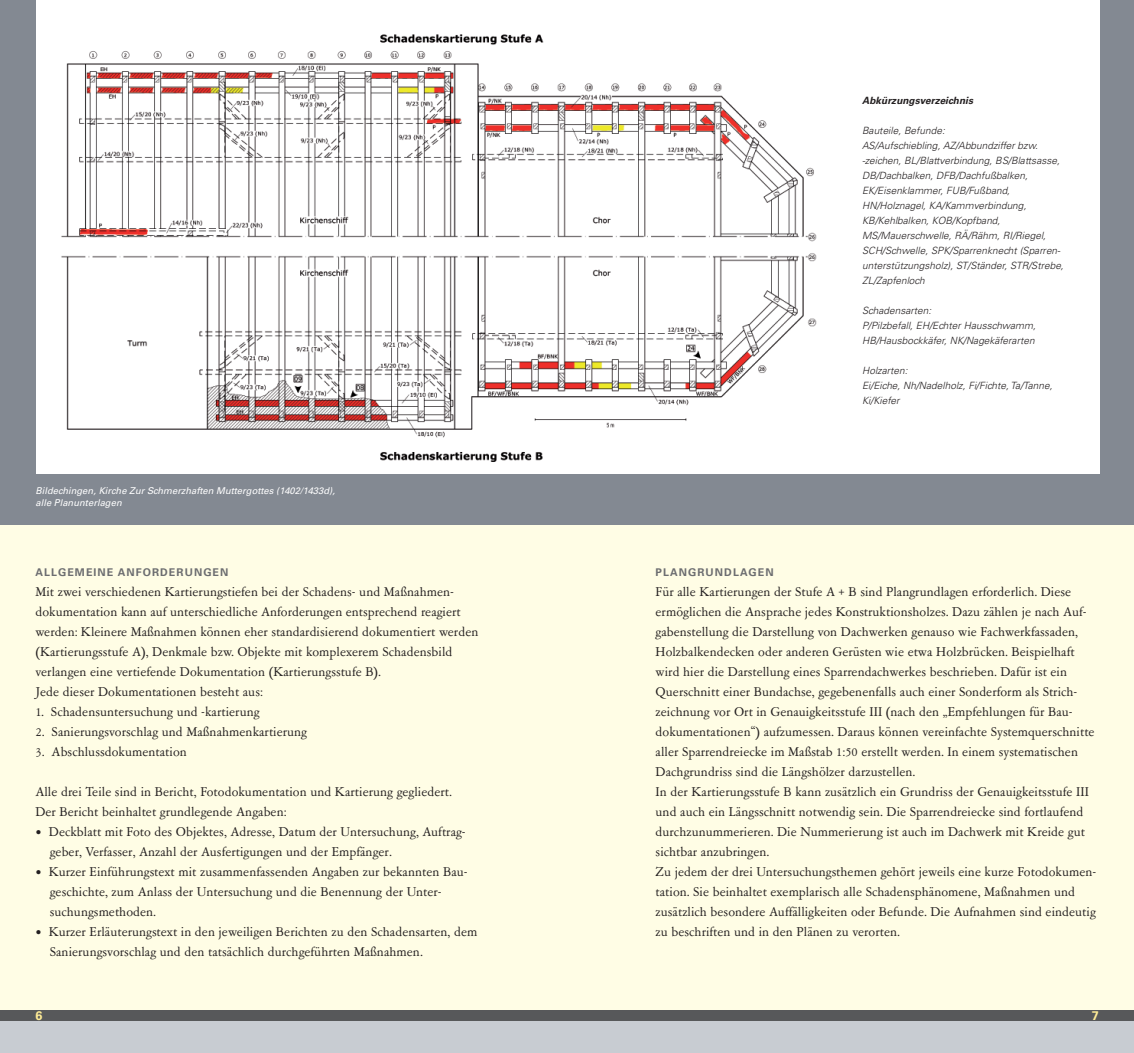
<style>
.page{position:relative;width:1134px;height:1053px;background:#fff}
.page>*{position:absolute;margin:0;border:0;box-sizing:border-box;transform-origin:0 0}
.t1{font:14.38px/20px "Garamont Amst SB";letter-spacing:.005em;color:#231f20}
.t2{font:700 12.5px "Univers";color:#ffec96}
.t3{font:700 10.62px "Univers";letter-spacing:.1em;color:#6c6d70}
.t4{font:italic 300 10px/15px "Univers";letter-spacing:.005em;color:#231f20}
.t5{font:italic 700 10px "Univers";letter-spacing:.005em;color:#231f20}
.t6{font:italic 9.38px/12.5px "Univers";letter-spacing:.005em;color:#fff}
</style>
<div class="page">
<div style="left:0;top:489px;width:1134px;height:563px;background:#fffde5"></div>
<div style="left:0;top:0;width:1134px;height:524px;background:#838992"></div>
<div style="left:0;top:1010px;width:1134px;height:42px;background:#c8ccd2"></div>
<div style="left:0;top:1010px;width:1134px;height:10px;background:#57585a"></div>
<div style="left:36px;top:0;width:1064px;height:473px;background:#fff"></div>
<img style="left:61px;top:34px;width:756px;height:428px">
<p class="t6" style="left:35px;top:484px;width:301px">Bildechingen, Kirche Zur Schmerzhaften Muttergottes (1402/1433d), alle Planunterlagen</p>
<p class="t3" style="left:35px;top:566px;width:195px">ALLGEMEINE ANFORDERUNGEN</p>
<p class="t1" style="left:35px;top:582px;width:444px">Mit zwei verschiedenen Kartierungstiefen bei der Schadens- und Maßnahmen&shy;dokumentation kann auf unterschiedliche Anforderungen entsprechend reagiert werden: Kleinere Maßnahmen können eher standardisierend dokumentiert werden (Kartierungsstufe A), Denkmale bzw. Objekte mit komplexerem Schadensbild verlangen eine vertiefende Dokumentation (Kartierungsstufe B).<br>Jede dieser Dokumentationen besteht aus:</p>
<p class="t1" style="left:35px;top:702px;width:226px">1. Schadensuntersuchung und -kartierung</p>
<p class="t1" style="left:35px;top:722px;width:273px">2. Sanierungsvorschlag und Maßnahmenkartierung</p>
<p class="t1" style="left:35px;top:742px;width:153px">3. Abschlussdokumentation</p>
<p class="t1" style="left:35px;top:782px;width:418px">Alle drei Teile sind in Bericht, Fotodokumentation und Kartierung gegliedert.<br>Der Bericht beinhaltet grundlegende Angaben:</p>
<p class="t1" style="left:50px;top:822px;width:417px;text-indent:-14px">• Deckblatt mit Foto des Objektes, Adresse, Datum der Untersuchung, Auftrag&shy;geber, Verfasser, Anzahl der Ausfertigungen und der Empfänger.</p>
<p class="t1" style="left:50px;top:862px;width:419px;text-indent:-14px">• Kurzer Einführungstext mit zusammenfassenden Angaben zur bekannten Bau&shy;geschichte, zum Anlass der Untersuchung und die Benennung der Unter&shy;suchungsmethoden.</p>
<p class="t1" style="left:50px;top:922px;width:429px;text-indent:-14px">• Kurzer Erläuterungstext in den jeweiligen Berichten zu den Schadensarten, dem<br>Sanierungsvorschlag und den tatsächlich durchgeführten Maßnahmen.</p>
<p class="t5" style="left:862px;top:95px;width:112px">Abkürzungsverzeichnis</p>
<p class="t4" style="left:862px;top:123px;width:203px">Bauteile, Befunde:<br>AS/Aufschiebling, AZ/Abbundziffer bzw. -zeichen, BL/Blattverbindung, BS/Blattsasse, DB/Dachbalken, DFB/Dachfußbalken, EK/Eisenklammer, FUB/Fußband, HN/Holznagel, KA/Kammverbindung, KB/Kehlbalken, KOB/Kopfband, MS/Mauerschwelle, RÄ/Rähm, RI/Riegel, SCH/Schwelle, SPK/Sparrenknecht (Sparren&shy;unterstützungsholz), ST/Ständer, STR/Strebe, ZL/Zapfenloch</p>
<p class="t4" style="left:862px;top:303px;width:175px">Schadensarten:<br>P/Pilzbefall, EH/Echter Hausschwamm,<br>HB/Hausbockkäfer, NK/Nagekäferarten</p>
<p class="t4" style="left:862px;top:363px;width:192px">Holzarten:<br>Ei/Eiche, Nh/Nadelholz, Fi/Fichte, Ta/Tanne,<br>Ki/Kiefer</p>
<p class="t3" style="left:656px;top:566px;width:120px">PLANGRUNDLAGEN</p>
<p class="t1" style="left:656px;top:582px;width:442px">Für alle Kartierungen der Stufe A + B sind Plangrundlagen erforderlich. Diese ermöglichen die Ansprache jedes Konstruktionsholzes. Dazu zählen je nach Auf&shy;gabenstellung die Darstellung von Dachwerken genauso wie Fachwerkfassaden, Holzbalkendecken oder anderen Gerüsten wie etwa Holzbrücken. Beispielhaft wird hier die Darstellung eines Sparrendachwerkes beschrieben. Dafür ist ein Querschnitt einer Bundachse, gegebenenfalls auch einer Sonderform als Strich&shy;zeichnung vor Ort in Genauigkeitsstufe III (nach den „Empfehlungen für Bau&shy;dokumentationen“) aufzumessen. Daraus können vereinfachte Systemquerschnitte aller Sparrendreiecke im Maßstab 1:50 erstellt werden. In einem systematischen Dachgrundriss sind die Längshölzer darzustellen.<br>In der Kartierungsstufe B kann zusätzlich ein Grundriss der Genauigkeitsstufe III und auch ein Längsschnitt notwendig sein. Die Sparrendreiecke sind fortlaufend durchzunummerieren. Die Nummerierung ist auch im Dachwerk mit Kreide gut sichtbar anzubringen.<br>Zu jedem der drei Untersuchungsthemen gehört jeweils eine kurze Fotodokumen&shy;tation. Sie beinhaltet exemplarisch alle Schadensphänomene, Maßnahmen und zusätzlich besondere Auffälligkeiten oder Befunde. Die Aufnahmen sind eindeutig zu beschriften und in den Plänen zu verorten.</p>
<p class="t2" style="left:35px;top:1008px;width:8px">6</p>
<p class="t2" style="left:1092px;top:1008px;width:8px">7</p>
</div>
